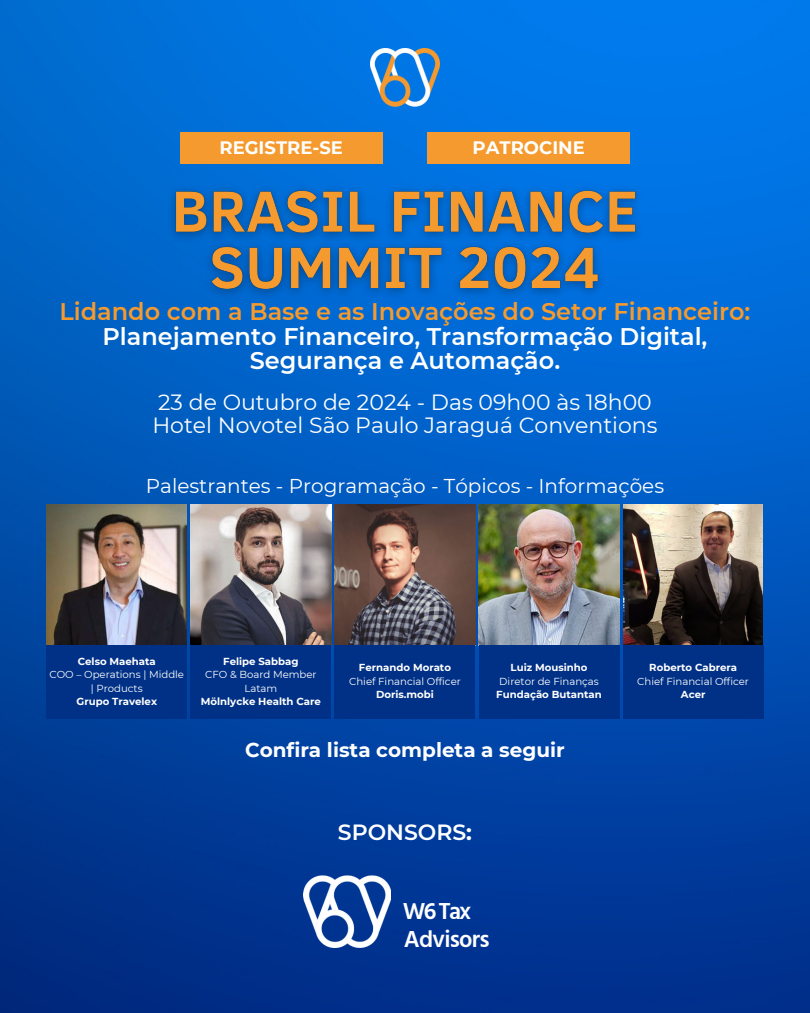
<style>
.page{position:relative;width:810px;height:1013px;background:#fff}
.page>*{position:absolute;margin:0;border:0;box-sizing:border-box;transform-origin:0 0}
.t1{font:600 24px/24.8px "Montserrat";color:#fff;text-align:center}
.t2{font:600 24px "Montserrat";color:#f49a2e}
.t3{font:600 23.8px/28px "Hind";letter-spacing:-.03em;color:#fff}
.t4{font:22px/23.2px "Montserrat";color:#fff}
.t5{font:600 22px "Montserrat";color:#fff}
.t6{font:20px "Montserrat";color:#fff}
.t7{font:700 20px "Montserrat";color:#fff}
.t8{font:700 18px "Montserrat";color:#fff}
.t9{font:700 10.1px "Montserrat";color:#fff}
.t10{font:10.1px/13.5px "Montserrat";color:#fff;text-align:center}
.s1{font-weight:700}
</style>
<div class="page">
<img style="left:0;top:0;width:810px;height:1012px">
<div style="left:427px;top:133px;width:203px;height:31px;background:#f49a2e"></div>
<div style="left:180px;top:133px;width:203px;height:31px;background:#f49a2e"></div>
<img style="left:47px;top:504px;width:140px;height:141px">
<div style="left:47px;top:645px;width:140px;height:73px;background:#013186"></div>
<img style="left:191px;top:504px;width:140px;height:141px">
<div style="left:191px;top:645px;width:140px;height:73px;background:#013186"></div>
<img style="left:335px;top:504px;width:140px;height:141px">
<div style="left:335px;top:645px;width:140px;height:73px;background:#013186"></div>
<img style="left:479px;top:504px;width:140px;height:141px">
<div style="left:479px;top:645px;width:140px;height:73px;background:#013186"></div>
<img style="left:623px;top:504px;width:139px;height:141px">
<div style="left:623px;top:645px;width:140px;height:73px;background:#013186"></div>
<img style="left:370px;top:49px;width:69px;height:57px">
<img style="left:162px;top:168px;width:489px;height:137px">
<img style="left:304px;top:875px;width:87px;height:72px">
<h3 class="t8" style="left:219px;top:134px;width:125px">REGISTRE-SE</h3>
<h3 class="t8" style="left:473px;top:134px;width:114px">PATROCINE</h3>
<h1 class="t2" style="left:60px;top:294px;width:692px">Lidando com a Base e as Inovações do Setor Financeiro:</h1>
<h1 class="t1" style="left:102px;top:322px;width:607px">Planejamento Financeiro, Transformação Digital,<br>Segurança e Automação.</h1>
<h3 class="t4" style="left:152px;top:389px;width:507px">23 de Outubro de 2024 - Das 09h00 às 18h00<br>Hotel Novotel São Paulo Jaraguá Conventions</h3>
<h3 class="t6" style="left:146px;top:472px;width:520px">Palestrantes - Programação - Tópicos - Informações</h3>
<p class="t9" style="left:78px;top:653px;width:80px">Celso Maehata</p>
<p class="t10" style="left:50px;top:667px;width:136px">COO – Operations | Middle | Products</p>
<p class="t9" style="left:77px;top:694px;width:82px">Grupo Travelex</p>
<p class="t9" style="left:223px;top:653px;width:77px">Felipe Sabbag</p>
<p class="t10" style="left:205px;top:667px;width:113px">CFO &amp; Board Member<br>Latam</p>
<p class="t9" style="left:201px;top:694px;width:122px">Mölnlycke Health Care</p>
<p class="t9" style="left:359px;top:660px;width:94px">Fernando Morato</p>
<p class="t10" style="left:349px;top:674px;width:113px">Chief Financial Officer</p>
<p class="t9" style="left:376px;top:687px;width:59px">Doris.mobi</p>
<p class="t9" style="left:511px;top:660px;width:78px">Luiz Mousinho</p>
<p class="t10" style="left:499px;top:674px;width:101px">Diretor de Finanças</p>
<p class="t9" style="left:496px;top:687px;width:107px">Fundação Butantan</p>
<h3 class="t7" style="left:245px;top:736px;width:321px">Confira lista completa a seguir</h3>
<h3 class="t5" style="left:338px;top:817px;width:136px">SPONSORS<span class="s1">:</span></h3>
<h2 class="t3" style="left:403px;top:898px;width:88px">W6 Tax<br>Advisors</h2>
<p class="t9" style="left:649px;top:660px;width:89px">Roberto Cabrera</p>
<p class="t10" style="left:637px;top:674px;width:113px">Chief Financial Officer</p>
<p class="t9" style="left:681px;top:687px;width:26px">Acer</p>
</div>
